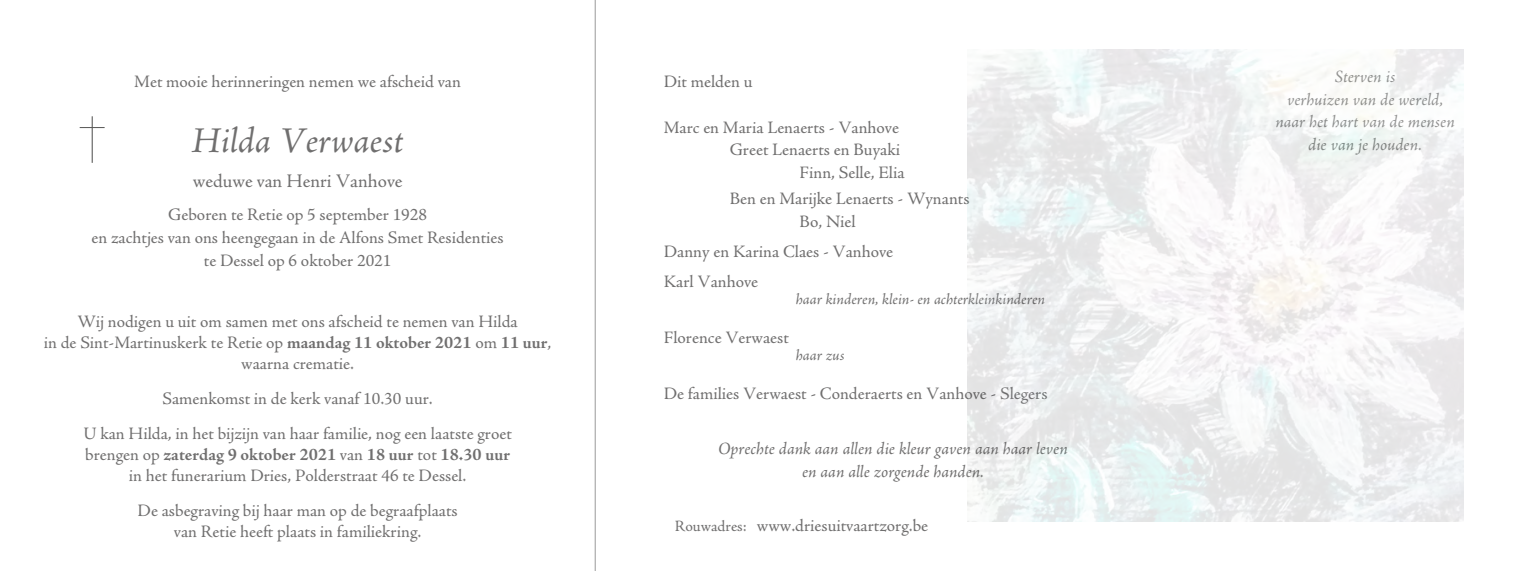
<style>
.page{position:relative;width:1513px;height:571px;background:#fff}
.page>*{position:absolute;margin:0;border:0;box-sizing:border-box;transform-origin:0 0}
.t1{font:italic 36.75px "Adobe Jenson Pro";color:#706f6f}
.t2{font:19.25px "Adobe Jenson Pro";color:#706f6f}
.t3{font:17.5px/21px "Adobe Jenson Pro";color:#706f6f;text-align:center}
.t4{font:italic 17.5px/22.8px "Adobe Jenson Pro";color:#706f6f;text-align:center}
.t5{font:italic 17.5px/22.8px "Adobe Jenson Pro";color:#868686;text-align:center}
.t6{font:italic 15.75px "Adobe Jenson Pro";color:#706f6f}
.s1{font-weight:700}
.s2{font-size:15.75px}
</style>
<div class="page">
<hr style="left:92px;top:116px;width:1px;height:47px;background:#575756">
<svg style="left:80px;top:127px;width:25px;height:1px"></svg>
<hr style="left:595px;top:0;width:1px;height:570px;background:#b2b2b2">
<img style="left:967px;top:50px;width:496px;height:471px">
<p class="t3" style="left:134px;top:71px;width:328px">Met mooie herinneringen nemen we afscheid van</p>
<p class="t5" style="left:1275px;top:66px;width:181px">Sterven is<br>verhuizen van de wereld, naar het hart van de mensen die van je houden.</p>
<p class="t3" style="left:664px;top:71px;width:90px">Dit melden u</p>
<p class="t3" style="left:664px;top:117px;width:237px">Marc en Maria Lenaerts - Vanhove</p>
<p class="t3" style="left:730px;top:140px;width:172px">Greet Lenaerts en Buyaki</p>
<p class="t3" style="left:800px;top:162px;width:107px">Finn, Selle, Elia</p>
<p class="t3" style="left:800px;top:188px;width:171px;line-height:22.8px;text-align:left;text-indent:-70px">Ben en Marijke Lenaerts - Wynants<br>Bo, Niel</p>
<p class="t3" style="left:664px;top:237px;width:231px;line-height:29.8px;text-align:left">Danny en Karina Claes - Vanhove<br>Karl Vanhove</p>
<p class="t6" style="left:796px;top:290px;width:251px">haar kinderen, klein- en achterkleinkinderen</p>
<p class="t3" style="left:664px;top:327px;width:127px">Florence Verwaest</p>
<p class="t6" style="left:796px;top:346px;width:50px">haar zus</p>
<p class="t3" style="left:664px;top:383px;width:385px">De families Verwaest - Conderaerts en Vanhove - Slegers</p>
<h1 class="t1" style="left:192px;top:120px;width:213px">Hilda Verwaest</h1>
<p class="t2" style="left:193px;top:170px;width:211px">weduwe van Henri Vanhove</p>
<p class="t3" style="left:92px;top:203px;width:414px;line-height:22.8px">Geboren te Retie op 5 september 1928<br>en zachtjes van ons heengegaan in de Alfons Smet Residenties te Dessel op 6 oktober 2021</p>
<p class="t3" style="left:44px;top:311px;width:509px">Wij nodigen u uit om samen met ons afscheid te nemen van Hilda<br>in de Sint-Martinuskerk te Retie op <span class="s1">maandag 11 oktober 2021</span> om <span class="s1">11 uur</span>, waarna crematie.</p>
<p class="t3" style="left:83px;top:381px;width:430px;line-height:35px">Samenkomst in de kerk vanaf 10.30 uur.<br>U kan Hilda, in het bijzijn van haar familie, nog een laatste groet</p>
<p class="t3" style="left:85px;top:444px;width:426px">brengen op <span class="s1">zaterdag 9 oktober 2021</span> van <span class="s1">18 uur</span> tot <span class="s1">18.30 uur </span>in het funerarium Dries, Polderstraat 46 te Dessel.</p>
<p class="t3" style="left:138px;top:500px;width:322px">De asbegraving bij haar man op de begraafplaats van Retie heeft plaats in familiekring.</p>
<p class="t4" style="left:718px;top:438px;width:351px">Oprechte dank aan allen die kleur gaven aan haar leven en aan alle zorgende handen.</p>
<p class="t3" style="left:675px;top:515px;width:255px"><span class="s2">Rouwadres:</span> www.driesuitvaartzorg.be</p>
</div>
